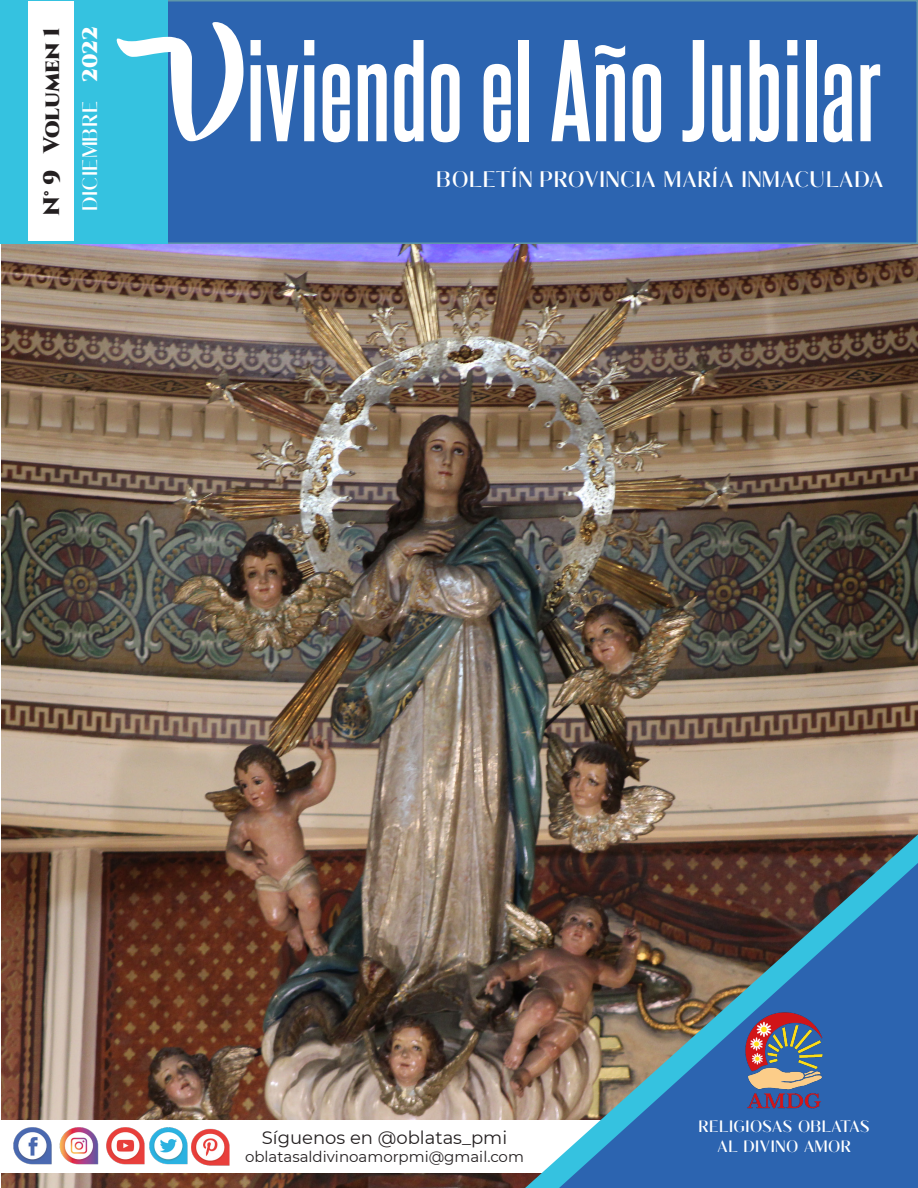
<style>
.page{position:relative;width:918px;height:1188px;background:#fff}
.page>*{position:absolute;margin:0;border:0;box-sizing:border-box;transform-origin:0 0}
.t1{font:700 123px "Steelfish Rg";color:#fff}
.t2{font:22.5px "Waluxe";color:#fff}
.t3{font:900 22.5px "Cinzel";letter-spacing:-.005em;color:#231f20}
.t4{font:21px "Waluxe";color:#fff}
.t5{font:18px "Montserrat";color:#231f20}
.t6{font:16.5px "Waluxe";color:#fff}
.t7{font:15px "Montserrat";color:#231f20}
.s1{font-family:"Cinzel";font-weight:900}
.s2{font-family:"Beyond The Mountains";font-weight:400}
</style>
<div class="page">
<img style="left:2px;top:244px;width:916px;height:944px">
<div style="left:1px;top:1120px;width:915px;height:53px;background:#fff"></div>
<div style="left:0;top:1px;width:917px;height:242px;background:#2c64b0"></div>
<div style="left:0;top:0;width:918px;height:244px;border:2px solid #5e97aa"></div>
<div style="left:0;top:0;width:167px;height:244px;background:#35c2e0"></div>
<div style="left:29px;top:1px;width:45px;height:239px;background:#fff"></div>
<img style="left:154px;top:1127px;width:34px;height:38px">
<img style="left:2px;top:1117px;width:152px;height:48px">
<img style="left:191px;top:1128px;width:39px;height:38px">
<img style="left:525px;top:834px;width:393px;height:354px">
<svg style="left:559px;top:863px;width:359px;height:325px;background:#486281"></svg>
<img style="left:739px;top:1006px;width:90px;height:105px">
<p class="t3" style="left:37px;top:216px;width:189px;rotate:-90deg">N° 9 Volumen 1</p>
<p class="t4" style="left:78px;top:211px;width:186px;rotate:-90deg">DICIEMBRE <span class="s1">2022</span></p>
<p class="t1" style="left:172px;top:3px;width:711px"><span class="s2">V</span>iviendo el Año Jubilar</p>
<p class="t2" style="left:436px;top:166px;width:450px">BOLETÍN PROVINCIA MARÍA INMACULADA</p>
<p class="t5" style="left:262px;top:1125px;width:247px">Síguenos en @oblatas_pmi</p>
<p class="t7" style="left:245px;top:1146px;width:280px">oblatasaldivinoamorpmi@gmail.com</p>
<p class="t6" style="left:698px;top:1117px;width:173px">RELIGIOSAS OBLATAS</p>
<p class="t6" style="left:717px;top:1136px;width:136px">AL DIVINO AMOR</p>
</div>
